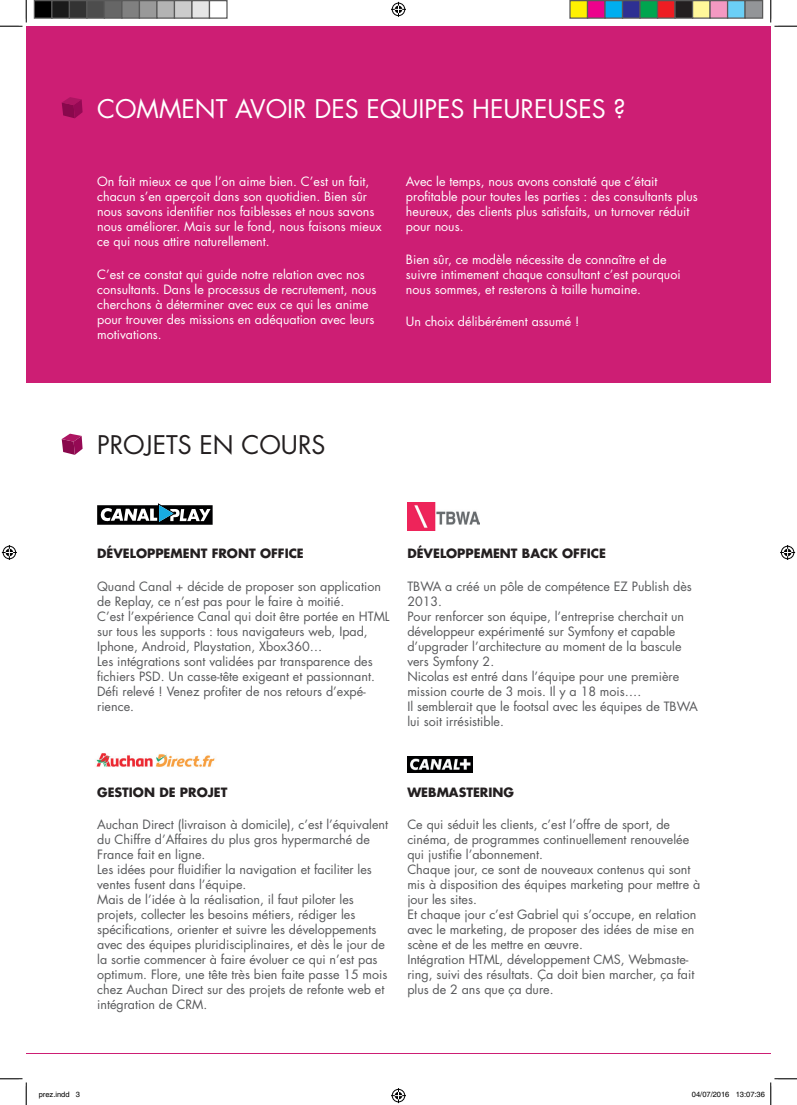
<style>
.page{position:relative;width:797px;height:1105px;background:#fff}
.page>*{position:absolute;margin:0;border:0;box-sizing:border-box;transform-origin:0 0}
.t1{font:25px "Futura Std";color:#fff}
.t2{font:25px "Futura Std";color:#231f20}
.t3{font:12.5px/15px "Futura Std";color:#57585a}
.t4{font:12.5px/15px "Futura Std";color:#fff}
.t5{font:700 12.5px "Futura Std";color:#231f20}
.t6{font:7.5px "Helvetica";color:#000}
</style>
<div class="page">
<div style="left:26px;top:26px;width:744px;height:356px;background:#cd1e74"></div>
<hr style="left:26px;top:1053px;width:744px;height:1px;background:#cd1e74">
<svg style="left:62px;top:434px;width:21px;height:21px"></svg>
<svg style="left:62px;top:97px;width:21px;height:21px"></svg>
<img style="left:407px;top:503px;width:72px;height:27px">
<svg style="left:97px;top:503px;width:116px;height:22px"></svg>
<img style="left:96px;top:753px;width:119px;height:14px">
<img style="left:407px;top:756px;width:65px;height:16px">
<svg style="left:0;top:0;width:27px;height:27px"></svg>
<svg style="left:0;top:1078px;width:27px;height:27px"></svg>
<svg style="left:770px;top:0;width:27px;height:27px"></svg>
<svg style="left:391px;top:2px;width:15px;height:15px"></svg>
<svg style="left:391px;top:1088px;width:15px;height:15px"></svg>
<svg style="left:2px;top:545px;width:15px;height:15px"></svg>
<svg style="left:780px;top:545px;width:15px;height:15px"></svg>
<div style="left:34px;top:1px;width:18px;height:17px;background:#000"></div>
<div style="left:34px;top:0;width:18px;height:19px;border:1px solid #595959"></div>
<div style="left:52px;top:1px;width:17px;height:17px;background:#1a1a1a"></div>
<div style="left:51px;top:0;width:19px;height:19px;border:1px solid #595959"></div>
<div style="left:69px;top:1px;width:18px;height:17px;background:#333"></div>
<div style="left:69px;top:0;width:19px;height:19px;border:1px solid #595959"></div>
<div style="left:87px;top:1px;width:17px;height:17px;background:#4d4d4d"></div>
<div style="left:86px;top:0;width:19px;height:19px;border:1px solid #595959"></div>
<div style="left:104px;top:1px;width:18px;height:17px;background:#666"></div>
<div style="left:104px;top:0;width:18px;height:19px;border:1px solid #595959"></div>
<div style="left:122px;top:1px;width:17px;height:17px;background:#808080"></div>
<div style="left:121px;top:0;width:19px;height:19px;border:1px solid #595959"></div>
<div style="left:139px;top:1px;width:18px;height:17px;background:#999"></div>
<div style="left:139px;top:0;width:19px;height:19px;border:1px solid #595959"></div>
<div style="left:157px;top:1px;width:17px;height:17px;background:#b3b3b3"></div>
<div style="left:156px;top:0;width:19px;height:19px;border:1px solid #595959"></div>
<div style="left:174px;top:1px;width:18px;height:17px;background:#ccc"></div>
<div style="left:174px;top:0;width:18px;height:19px;border:1px solid #595959"></div>
<div style="left:192px;top:1px;width:17px;height:17px;background:#e6e6e6"></div>
<div style="left:191px;top:0;width:19px;height:19px;border:1px solid #595959"></div>
<div style="left:209px;top:0;width:19px;height:19px;border:1px solid #595959"></div>
<div style="left:570px;top:1px;width:17px;height:17px;background:#fff101"></div>
<div style="left:569px;top:0;width:19px;height:19px;border:1px solid #595959"></div>
<div style="left:587px;top:1px;width:18px;height:17px;background:#ed028c"></div>
<div style="left:587px;top:0;width:18px;height:19px;border:1px solid #595959"></div>
<div style="left:605px;top:1px;width:17px;height:17px;background:#00aeef"></div>
<div style="left:604px;top:0;width:19px;height:19px;border:1px solid #595959"></div>
<div style="left:622px;top:1px;width:18px;height:17px;background:#2e3092"></div>
<div style="left:622px;top:0;width:18px;height:19px;border:1px solid #595959"></div>
<div style="left:640px;top:1px;width:17px;height:17px;background:#00a54f"></div>
<div style="left:639px;top:0;width:19px;height:19px;border:1px solid #595959"></div>
<div style="left:657px;top:1px;width:18px;height:17px;background:#ee1d23"></div>
<div style="left:657px;top:0;width:18px;height:19px;border:1px solid #595959"></div>
<div style="left:675px;top:1px;width:17px;height:17px;background:#231f20"></div>
<div style="left:674px;top:0;width:19px;height:19px;border:1px solid #595959"></div>
<div style="left:692px;top:1px;width:18px;height:17px;background:#fff79a"></div>
<div style="left:692px;top:0;width:18px;height:19px;border:1px solid #595959"></div>
<div style="left:710px;top:1px;width:17px;height:17px;background:#f499c2"></div>
<div style="left:709px;top:0;width:19px;height:19px;border:1px solid #595959"></div>
<div style="left:727px;top:1px;width:18px;height:17px;background:#6bcff6"></div>
<div style="left:727px;top:0;width:18px;height:19px;border:1px solid #595959"></div>
<div style="left:745px;top:1px;width:17px;height:17px;background:#939598"></div>
<div style="left:744px;top:0;width:19px;height:19px;border:1px solid #595959"></div>
<svg style="left:770px;top:1078px;width:27px;height:27px"></svg>
<h1 class="t1" style="left:97px;top:93px;width:530px">COMMENT AVOIR DES EQUIPES HEUREUSES ?</h1>
<p class="t4" style="left:97px;top:174px;width:286px">On fait mieux ce que l’on aime bien. C’est un fait, chacun s’en aperçoit dans son quotidien. Bien sûr nous savons identifier nos faiblesses et nous savons nous améliorer. Mais sur le fond, nous faisons mieux ce qui nous attire naturellement.</p>
<p class="t4" style="left:97px;top:267px;width:281px">C’est ce constat qui guide notre relation avec nos consultants. Dans le processus de recrutement, nous cherchons à déterminer avec eux ce qui les anime pour trouver des missions en adéquation avec leurs motivations.</p>
<p class="t4" style="left:406px;top:174px;width:293px">Avec le temps, nous avons constaté que c’était profitable pour toutes les parties : des consultants plus heureux, des clients plus satisfaits, un turnover réduit pour nous.</p>
<p class="t4" style="left:406px;top:252px;width:276px">Bien sûr, ce modèle nécessite de connaître et de suivre intimement chaque consultant c’est pourquoi nous sommes, et resterons à taille humaine.</p>
<p class="t4" style="left:406px;top:314px;width:175px">Un choix délibérément assumé !</p>
<h1 class="t2" style="left:97px;top:429px;width:230px">PROJETS EN COURS</h1>
<p class="t5" style="left:97px;top:545px;width:208px">DÉVELOPPEMENT FRONT OFFICE</p>
<p class="t3" style="left:97px;top:579px;width:294px">Quand Canal + décide de proposer son application de Replay, ce n’est pas pour le faire à moitié.<br>C’est l’expérience Canal qui doit être portée en HTML sur tous les supports : tous navigateurs web, Ipad, Iphone, Android, Playstation, Xbox360…<br>Les intégrations sont validées par transparence des fichiers PSD. Un casse-tête exigeant et passionnant.<br>Défi relevé ! Venez profiter de nos retours d’expé&shy;rience.</p>
<p class="t5" style="left:407px;top:545px;width:200px">DÉVELOPPEMENT BACK OFFICE</p>
<p class="t3" style="left:407px;top:579px;width:292px">TBWA a créé un pôle de compétence EZ Publish dès 2013.<br>Pour renforcer son équipe, l’entreprise cherchait un développeur expérimenté sur Symfony et capable d’upgrader l’architecture au moment de la bascule vers Symfony 2.<br>Nicolas est entré dans l’équipe pour une première mission courte de 3 mois. Il y a 18 mois….<br>Il semblerait que le footsal avec les équipes de TBWA lui soit irrésistible.</p>
<p class="t5" style="left:97px;top:783px;width:132px">GESTION DE PROJET</p>
<p class="t3" style="left:97px;top:817px;width:292px">Auchan Direct (livraison à domicile), c’est l’équivalent du Chiffre d’Affaires du plus gros hypermarché de France fait en ligne.<br>Les idées pour fluidifier la navigation et faciliter les ventes fusent dans l’équipe.<br>Mais de l’idée à la réalisation, il faut piloter les projets, collecter les besoins métiers, rédiger les spécifications, orienter et suivre les développements avec des équipes pluridisciplinaires, et dès le jour de la sortie commencer à faire évoluer ce qui n’est pas optimum. Flore, une tête très bien faite passe 15 mois chez Auchan Direct sur des projets de refonte web et intégration de CRM.</p>
<p class="t5" style="left:407px;top:784px;width:108px">WEBMASTERING</p>
<p class="t3" style="left:407px;top:817px;width:294px">Ce qui séduit les clients, c’est l’offre de sport, de cinéma, de programmes continuellement renouvelée qui justifie l’abonnement.<br>Chaque jour, ce sont de nouveaux contenus qui sont mis à disposition des équipes marketing pour mettre à jour les sites.<br>Et chaque jour c’est Gabriel qui s’occupe, en relation avec le marketing, de proposer des idées de mise en scène et de les mettre en œuvre.<br>Intégration HTML, développement CMS, Webmaste&shy;ring, suivi des résultats. Ça doit bien marcher, ça fait plus de 2 ans que ça dure.</p>
<p class="t6" style="left:39px;top:1090px;width:43px">prez.indd 3</p>
<p class="t6" style="left:692px;top:1090px;width:74px">04/07/2016 13:07:36</p>
</div>
